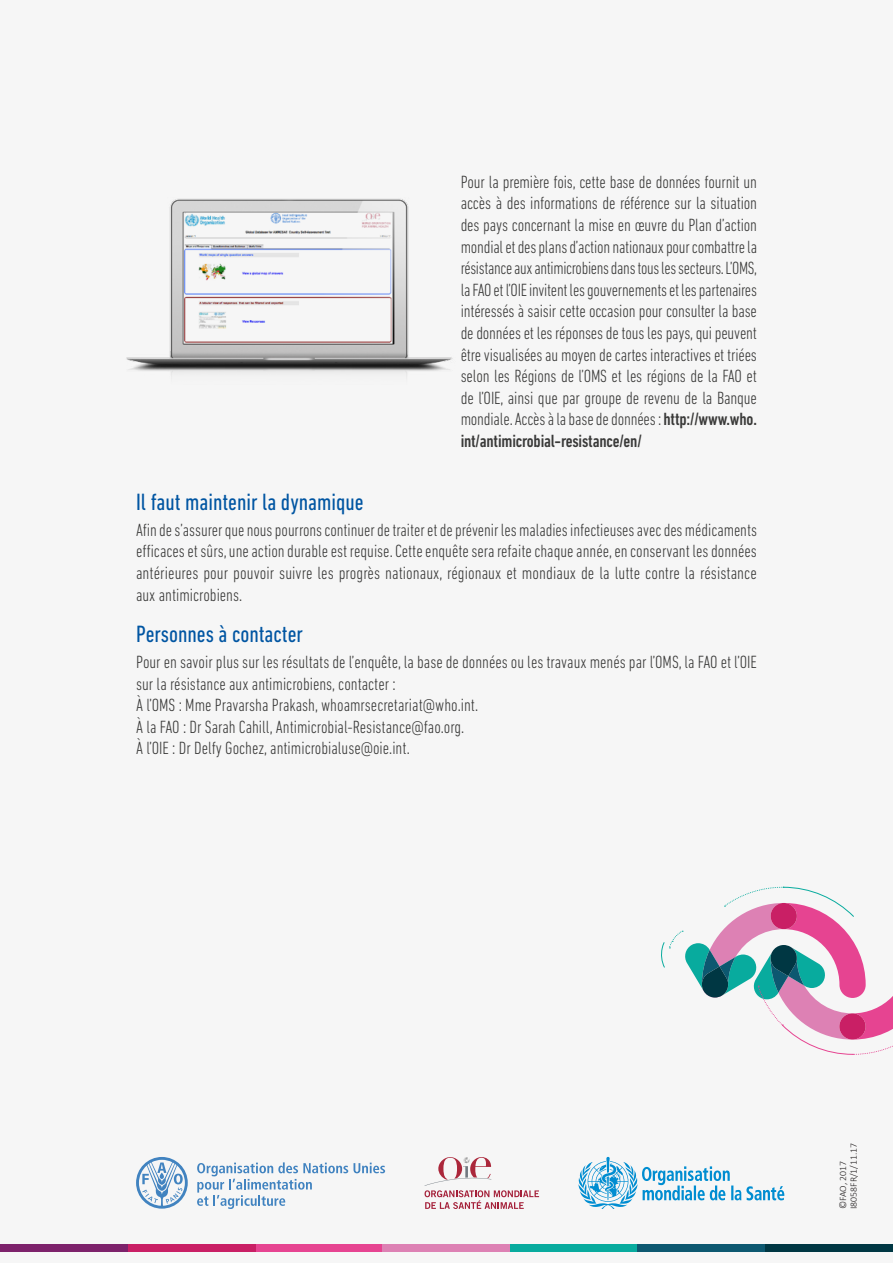
<style>
.page{position:relative;width:893px;height:1263px;background:#f6f6f6}
.page>*{position:absolute;margin:0;border:0;box-sizing:border-box;transform-origin:0 0}
.t1{font:condensed 24px "DIN Next LT Pro";color:#0055a2}
.t2{font:300 condensed 18px/21.6px "DIN Next LT Pro";color:#3a3a39;text-align:justify}
.t3{font:300 9.75px/10.5px "Calibri";color:#231f20}
.s1{font-weight:500}
</style>
<div class="page">
<div style="left:255px;top:1244px;width:128px;height:7px;background:#e64491"></div>
<div style="left:128px;top:1244px;width:127px;height:7px;background:#c91f65"></div>
<div style="left:0;top:1244px;width:127px;height:7px;background:#7d226b"></div>
<div style="left:383px;top:1244px;width:127px;height:7px;background:#dd81b4"></div>
<div style="left:510px;top:1244px;width:128px;height:7px;background:#08ab9e"></div>
<div style="left:638px;top:1244px;width:127px;height:7px;background:#0d5870"></div>
<div style="left:766px;top:1244px;width:127px;height:7px;background:#003743"></div>
<svg style="left:661px;top:887px;width:232px;height:168px"></svg>
<svg style="left:578px;top:1157px;width:206px;height:52px"></svg>
<svg style="left:424px;top:1157px;width:115px;height:52px"></svg>
<svg style="left:136px;top:1157px;width:52px;height:51px"></svg>
<svg style="left:197px;top:1162px;width:188px;height:47px"></svg>
<img style="left:126px;top:198px;width:327px;height:178px">
<p class="t2" style="left:461px;top:171px;width:298px">Pour la première fois, cette base de données fournit un accès à des informations de référence sur la situation des pays concernant la mise en œuvre du Plan d’action mondial et des plans d’action nationaux pour combattre la résistance aux antimicrobiens dans tous les secteurs. L’OMS, la FAO et l’OIE invitent les gouvernements et les partenaires intéressés à saisir cette occasion pour consulter la base de données et les réponses de tous les pays, qui peuvent être visualisées au moyen de cartes interactives et triées selon les Régions de l’OMS et les régions de la FAO et de l’OIE, ainsi que par groupe de revenu de la Banque mondiale. Accès à la base de données : <span class="s1">http://www.who. int/antimicrobial-resistance/en/</span></p>
<h1 class="t1" style="left:136px;top:488px;width:229px">Il faut maintenir la dynamique</h1>
<p class="t2" style="left:136px;top:519px;width:622px">Afin de s’assurer que nous pourrons continuer de traiter et de prévenir les maladies infectieuses avec des médicaments efficaces et sûrs, une action durable est requise. Cette enquête sera refaite chaque année, en conservant les données antérieures pour pouvoir suivre les progrès nationaux, régionaux et mondiaux de la lutte contre la résistance aux antimicrobiens.</p>
<h1 class="t1" style="left:136px;top:620px;width:168px">Personnes à contacter</h1>
<p class="t2" style="left:136px;top:651px;width:622px;text-align:left">Pour en savoir plus sur les résultats de l’enquête, la base de données ou les travaux menés par l’OMS, la FAO et l’OIE sur la résistance aux antimicrobiens, contacter :<br>À l’OMS : Mme Pravarsha Prakash, whoamrsecretariat@who.int.<br>À la FAO : Dr Sarah Cahill, Antimicrobial-Resistance@fao.org.<br>À l’OIE : Dr Delfy Gochez, antimicrobialuse@oie.int.</p>
<p class="t3" style="left:838px;top:1209px;width:67px;rotate:-90deg">©FAO, 2017<br>I8058FR/1/11.17</p>
</div>
